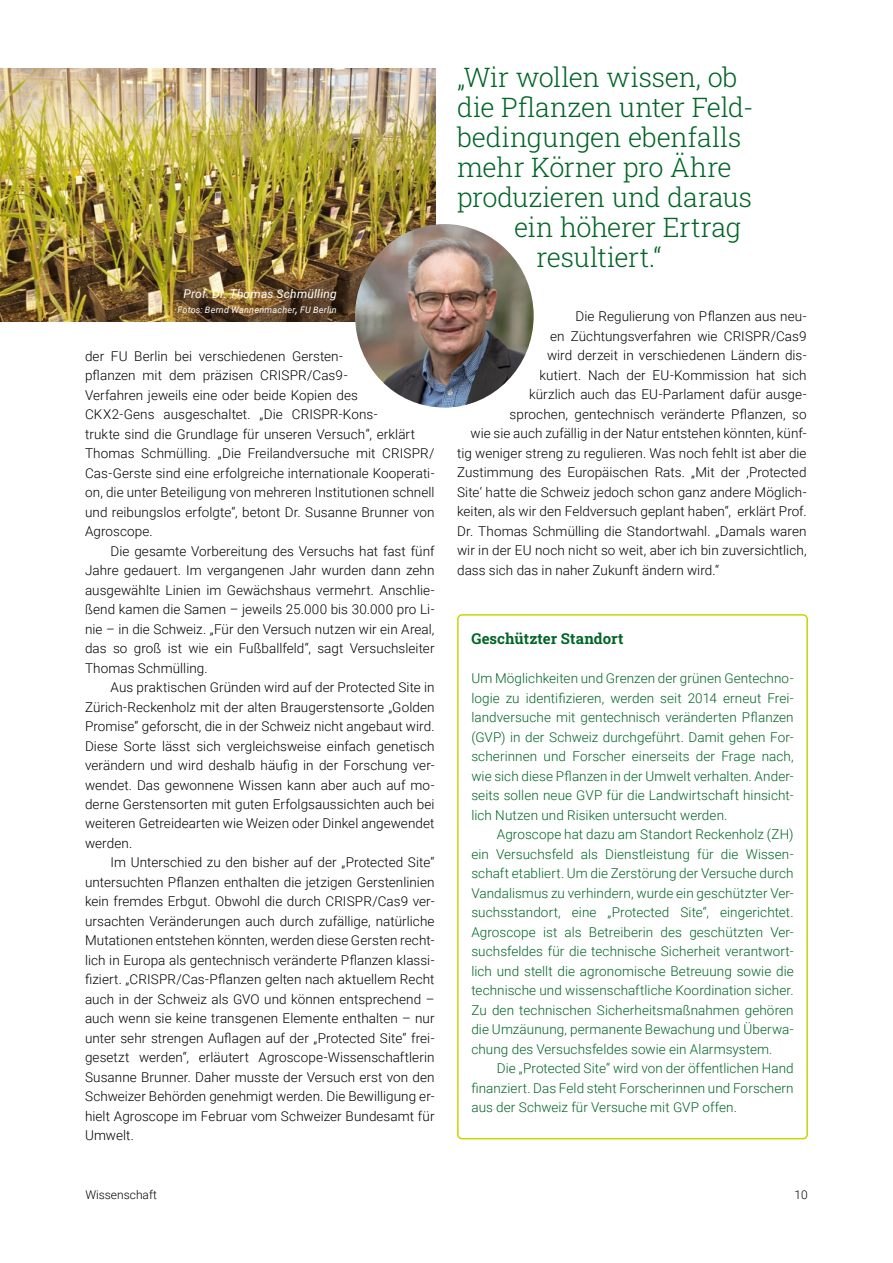
<style>
.page{position:relative;width:893px;height:1263px;background:#fff}
.page>*{position:absolute;margin:0;border:0;box-sizing:border-box;transform-origin:0 0}
.t1{font:300 27px "Roboto Slab";letter-spacing:-.01em;color:#006526}
.t2{font:15px "Roboto Slab";letter-spacing:.005em;color:#006526}
.t3{font:300 13.5px/19.5px "Roboto";letter-spacing:.005em;color:#000;text-align:justify}
.t4{font:300 13.5px/19.5px "Roboto";letter-spacing:.005em;color:#006526;text-align:justify}
.t5{font:italic 12px "Roboto";letter-spacing:.02em;color:#fff}
.t6{font:300 12px "Roboto";color:#000}
.t7{font:italic 9px "Roboto";letter-spacing:.025em;color:#fff}
.s1{font-size:12px}
</style>
<div class="page">
<img style="left:0;top:68px;width:436px;height:254px">
<div style="left:457px;top:614px;width:351px;height:525px;border:2px solid #c8d400;border-radius:4px"></div>
<img style="left:355px;top:224px;width:179px;height:184px">
<p class="t5" style="left:184px;top:285px;width:155px">Prof. Dr. Thomas Schmülling</p>
<p class="t7" style="left:178px;top:303px;width:161px">Fotos: Bernd Wannenmacher<span class="s1">,</span> FU Berlin</p>
<p class="t3" style="left:85px;top:345px;width:351px;text-align:left">der FU Berlin bei verschiedenen Gersten-<br>pflanzen mit dem präzisen CRISPR/Cas9-<br>Verfahren jeweils eine oder beide Kopien des<br>CKX2-Gens ausgeschaltet. „Die CRISPR-Kons-<br>trukte sind die Grundlage für unseren Versuch“, erklärt Thomas Schmülling. „Die Freilandversuche mit CRISPR/ Cas-Gerste sind eine erfolgreiche internationale Kooperati&shy;on, die unter Beteiligung von mehreren Institutionen schnell und reibungslos erfolgte“, betont Dr. Susanne Brunner von Agroscope.</p>
<p class="t3" style="left:85px;top:540px;width:351px;text-indent:26px">Die gesamte Vorbereitung des Versuchs hat fast fünf Jahre gedauert. Im vergangenen Jahr wurden dann zehn ausgewählte Linien im Gewächshaus vermehrt. Anschlie&shy;ßend kamen die Samen – jeweils 25.000 bis 30.000 pro Li&shy;nie – in die Schweiz. „Für den Versuch nutzen wir ein Areal, das so groß ist wie ein Fußballfeld“, sagt Versuchsleiter Thomas Schmülling.</p>
<p class="t3" style="left:85px;top:677px;width:351px;text-indent:26px">Aus praktischen Gründen wird auf der Protected Site in Zürich-Reckenholz mit der alten Braugerstensorte „Golden Promise“ geforscht, die in der Schweiz nicht angebaut wird.<br>Diese Sorte lässt sich vergleichsweise einfach genetisch verändern und wird deshalb häufig in der Forschung ver&shy;wendet. Das gewonnene Wissen kann aber auch auf mo&shy;derne Gerstensorten mit guten Erfolgsaussichten auch bei weiteren Getreidearten wie Weizen oder Dinkel angewendet werden.</p>
<p class="t3" style="left:85px;top:852px;width:351px;text-indent:26px">Im Unterschied zu den bisher auf der „Protected Site“ untersuchten Pflanzen enthalten die jetzigen Gerstenlinien kein fremdes Erbgut. Obwohl die durch CRISPR/Cas9 ver&shy;ursachten Veränderungen auch durch zufällige, natürliche Mutationen entstehen könnten, werden diese Gersten recht&shy;lich in Europa als gentechnisch veränderte Pflanzen klassi&shy;fiziert. „CRISPR/Cas-Pflanzen gelten nach aktuellem Recht auch in der Schweiz als GVO und können entsprechend – auch wenn sie keine transgenen Elemente enthalten – nur unter sehr strengen Auflagen auf der „Protected Site“ frei&shy;gesetzt werden“, erläutert Agroscope-Wissenschaftlerin Susanne Brunner. Daher musste der Versuch erst von den Schweizer Behörden genehmigt werden. Die Bewilligung er&shy;hielt Agroscope im Februar vom Schweizer Bundesamt für Umwelt.</p>
<p class="t6" style="left:85px;top:1186px;width:73px">Wissenschaft</p>
<h1 class="t1" style="left:457px;top:59px;width:282px">„Wir wollen wissen, ob</h1>
<h1 class="t1" style="left:457px;top:89px;width:298px">die Pflanzen unter Feld-</h1>
<h1 class="t1" style="left:457px;top:119px;width:286px">bedingungen ebenfalls</h1>
<h1 class="t1" style="left:457px;top:149px;width:276px">mehr Körner pro Ähre</h1>
<h1 class="t1" style="left:457px;top:179px;width:297px">produzieren und daraus</h1>
<h1 class="t1" style="left:514px;top:209px;width:228px">ein höherer Ertrag</h1>
<h1 class="t1" style="left:537px;top:239px;width:127px">resultiert.“</h1>
<p class="t3" style="left:576px;top:306px;width:232px">Die Regulierung von Pflanzen aus neu-</p>
<p class="t3" style="left:550px;top:326px;width:258px">en Züchtungsverfahren wie CRISPR/Cas9</p>
<p class="t3" style="left:547px;top:345px;width:261px">wird derzeit in verschiedenen Ländern dis-</p>
<p class="t3" style="left:540px;top:365px;width:268px">kutiert. Nach der EU-Kommission hat sich</p>
<p class="t3" style="left:529px;top:384px;width:279px">kürzlich auch das EU-Parlament dafür ausge-</p>
<p class="t3" style="left:510px;top:404px;width:299px">sprochen, gentechnisch veränderte Pflanzen, so</p>
<p class="t3" style="left:471px;top:423px;width:338px">wie sie auch zufällig in der Natur entstehen könnten, künf-</p>
<p class="t3" style="left:457px;top:443px;width:351px">tig weniger streng zu regulieren. Was noch fehlt ist aber die</p>
<p class="t3" style="left:457px;top:462px;width:351px">Zustimmung des Europäischen Rats. „Mit der ‚Protected</p>
<p class="t3" style="left:457px;top:482px;width:351px">Site‘ hatte die Schweiz jedoch schon ganz andere Möglich-</p>
<p class="t3" style="left:457px;top:501px;width:351px">keiten, als wir den Feldversuch geplant haben“, erklärt Prof.</p>
<p class="t3" style="left:457px;top:521px;width:351px">Dr. Thomas Schmülling die Standortwahl. „Damals waren</p>
<p class="t3" style="left:457px;top:540px;width:351px">wir in der EU noch nicht so weit, aber ich bin zuversichtlich,</p>
<p class="t3" style="left:457px;top:560px;width:264px">dass sich das in naher Zukunft ändern wird.“</p>
<p class="t2" style="left:471px;top:628px;width:154px">Geschützter Standort</p>
<p class="t4" style="left:471px;top:668px;width:324px">Um Möglichkeiten und Grenzen der grünen Gentechno&shy;logie zu identifizieren, werden seit 2014 erneut Frei&shy;landversuche mit gentechnisch veränderten Pflanzen (GVP) in der Schweiz durchgeführt. Damit gehen For&shy;scherinnen und Forscher einerseits der Frage nach, wie sich diese Pflanzen in der Umwelt verhalten. Ander&shy;seits sollen neue GVP für die Landwirtschaft hinsicht&shy;lich Nutzen und Risiken untersucht werden.</p>
<p class="t4" style="left:471px;top:824px;width:324px;text-indent:26px">Agroscope hat dazu am Standort Reckenholz (ZH) ein Versuchsfeld als Dienstleistung für die Wissen&shy;schaft etabliert. Um die Zerstörung der Versuche durch Vandalismus zu verhindern, wurde ein geschützter Ver&shy;suchsstandort, eine „Protected Site“, eingerichtet.<br>Agroscope ist als Betreiberin des geschützten Ver&shy;suchsfeldes für die technische Sicherheit verantwort&shy;lich und stellt die agronomische Betreuung sowie die technische und wissenschaftliche Koordination sicher.<br>Zu den technischen Sicherheitsmaßnahmen gehören die Umzäunung, permanente Bewachung und Überwa&shy;chung des Versuchsfeldes sowie ein Alarmsystem.</p>
<p class="t4" style="left:471px;top:1058px;width:324px;text-indent:26px">Die „Protected Site“ wird von der öffentlichen Hand finanziert. Das Feld steht Forscherinnen und Forschern aus der Schweiz für Versuche mit GVP offen.</p>
<p class="t6" style="left:795px;top:1186px;width:15px">10</p>
</div>
